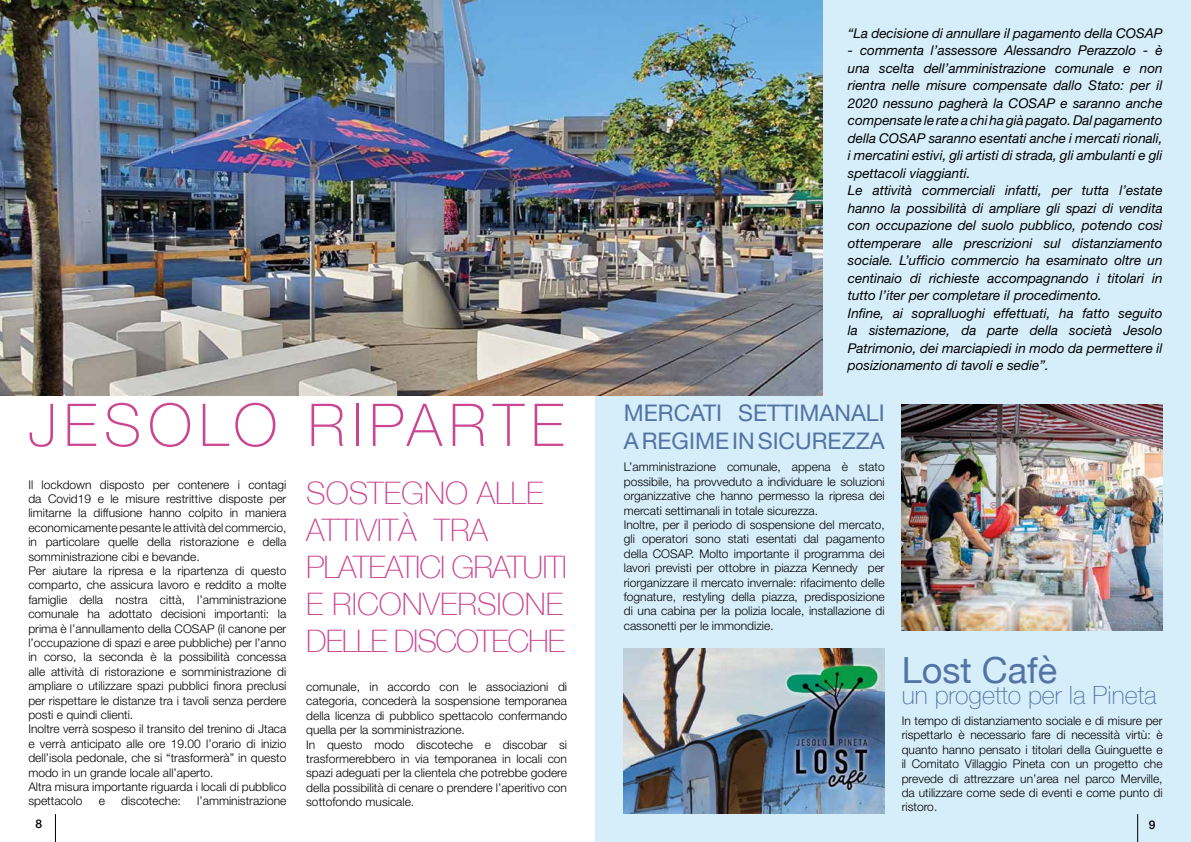
<style>
.page{position:relative;width:1191px;height:842px;background:#fff}
.page>*{position:absolute;margin:0;border:0;box-sizing:border-box;transform-origin:0 0}
.t1{font:100 59px "Helvetica Neue";letter-spacing:.12em;color:#cc4592}
.t2{font:36px "Helvetica Neue";color:#5373a4}
.t3{font:100 31px/37px "Helvetica Neue";letter-spacing:-.025em;color:#cc4592}
.t4{font:100 25px "Helvetica Neue";color:#5373a4}
.t5{font:23px/27.6px "Helvetica Neue LT Std";color:#5373a4}
.t6{font:italic 13.5px/17.5px "Helvetica Neue LT Std";color:#000}
.t7{font:300 12px/14.4px "Helvetica Neue LT Std";color:#000}
.t8{font:500 12px "Helvetica Neue LT Std";color:#000}
</style>
<div class="page">
<div style="left:595px;top:0;width:596px;height:842px;background:#d6eefa"></div>
<svg style="left:55px;top:814px;width:1px;height:28px"></svg>
<img style="left:0;top:0;width:822px;height:395px">
<svg style="left:1137px;top:814px;width:1px;height:28px"></svg>
<img style="left:901px;top:405px;width:261px;height:226px">
<img style="left:624px;top:648px;width:260px;height:166px">
<h1 class="t1" style="left:28px;top:380px;width:537px">JESOLO RIPARTE</h1>
<h3 class="t3" style="left:306px;top:473px;width:262px">SOSTEGNO ALLE<br>ATTIVITÀ TRA<br>PLATEATICI GRATUITI<br>E RICONVERSIONE<br>DELLE DISCOTECHE</h3>
<p class="t7" style="left:28px;top:477px;width:259px">Il lockdown disposto per contenere i contagi da Covid19 e le misure restrittive disposte per limitarne la diffusione hanno colpito in maniera economicamente pesante le attività del commercio, in particolare quelle della ristorazione e della somministrazione cibi e bevande.<br>Per aiutare la ripresa e la ripartenza di questo comparto, che assicura lavoro e reddito a molte famiglie della nostra città, l’amministrazione comunale ha adottato decisioni importanti: la prima è l’annullamento della COSAP (il canone per l’occupazione di spazi e aree pubbliche) per l’anno in corso, la seconda è la possibilità concessa alle attività di ristorazione e somministrazione di ampliare o utilizzare spazi pubblici finora preclusi per rispettare le distanze tra i tavoli senza perdere posti e quindi clienti.<br>Inoltre verrà sospeso il transito del trenino di Jtaca e verrà anticipato alle ore 19.00 l’orario di inizio dell’isola pedonale, che si “trasformerà” in questo modo in un grande locale all’aperto.<br>Altra misura importante riguarda i locali di pubblico spettacolo</p>
<p class="t7" style="left:306px;top:679px;width:262px">comunale, in accordo con le associazioni di categoria, concederà la sospensione temporanea della licenza di pubblico spettacolo confermando quella per la somministrazione.<br>In questo modo discoteche e discobar si trasformerebbero in via temporanea in locali con spazi adeguati per la clientela che potrebbe godere della possibilità di cenare o prendere l’aperitivo con sottofondo musicale.</p>
<p class="t7" style="left:99px;top:794px;width:8px">e</p>
<p class="t7" style="left:121px;top:794px;width:61px">discoteche:</p>
<p class="t7" style="left:197px;top:794px;width:91px">l’amministrazione</p>
<p class="t8" style="left:35px;top:816px;width:8px">8</p>
<p class="t6" style="left:848px;top:24px;width:316px">“La decisione di annullare il pagamento della COSAP</p>
<p class="t6" style="left:848px;top:42px;width:316px">- commenta l’assessore Alessandro Perazzolo - è una scelta dell’amministrazione comunale e non rientra nelle misure compensate dallo Stato: per il 2020 nessuno pagherà la COSAP e saranno anche compensate le rate a chi ha già pagato. Dal pagamento della COSAP saranno esentati anche i mercati rionali, i mercatini estivi, gli artisti di strada, gli ambulanti e gli spettacoli viaggianti.<br>Le attività commerciali infatti, per tutta l’estate hanno la possibilità di ampliare gli spazi di vendita con occupazione del suolo pubblico, potendo così ottemperare alle prescrizioni sul distanziamento sociale. L’ufficio commercio ha esaminato oltre un centinaio di richieste accompagnando i titolari in tutto l’iter per completare il procedimento.<br>Infine, ai sopralluoghi effettuati, ha fatto seguito la sistemazione, da parte della società Jesolo Patrimonio, dei marciapiedi in modo da permettere il posizionamento di tavoli e sedie”.</p>
<h3 class="t5" style="left:624px;top:399px;width:262px">MERCATI SETTIMANALI<br>A REGIME IN SICUREZZA</h3>
<p class="t7" style="left:624px;top:460px;width:262px">L’amministrazione comunale, appena è stato possibile, ha provveduto a individuare le soluzioni organizzative che hanno permesso la ripresa dei mercati settimanali in totale sicurezza.<br>Inoltre, per il periodo di sospensione del mercato, gli operatori sono stati esentati dal pagamento della COSAP. Molto importante il programma dei lavori previsti per ottobre in piazza Kennedy per riorganizzare il mercato invernale: rifacimento delle fognature, restyling della piazza, predisposizione di una cabina per la polizia locale, installazione di cassonetti per le immondizie.</p>
<h2 class="t2" style="left:901px;top:644px;width:157px">Lost Cafè</h2>
<h3 class="t4" style="left:901px;top:676px;width:256px">un progetto per la Pineta</h3>
<p class="t7" style="left:901px;top:713px;width:262px;text-align:justify">In tempo di distanziamento sociale e di misure per rispettarlo è necessario fare di necessità virtù: è quanto hanno pensato i titolari della Guinguette e il Comitato Villaggio Pineta con un progetto che prevede di attrezzare un’area nel parco Merville, da utilizzare come sede di eventi e come punto di ristoro.</p>
<p class="t8" style="left:1149px;top:818px;width:8px">9</p>
</div>
